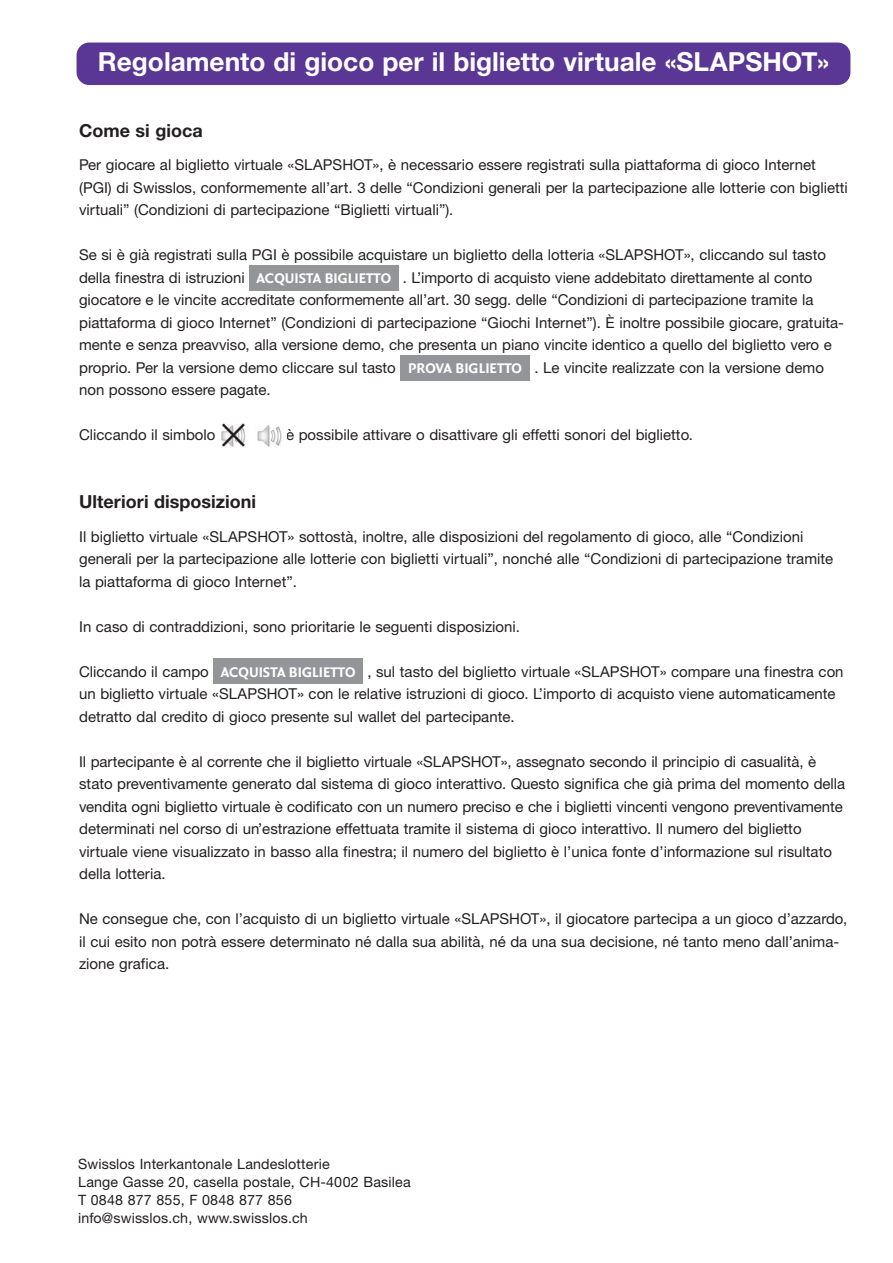
<style>
.page{position:relative;width:893px;height:1263px;background:#fff}
.page>*{position:absolute;margin:0;border:0;box-sizing:border-box;transform-origin:0 0}
.t1{font:700 26.25px "Helvetica Neue CE";color:#fff}
.t2{font:700 18px "Helvetica Neue CE";color:#231f20}
.t3{font:15px/22.5px "Helvetica Neue CE";color:#231f20}
.t4{font:700 15px "Quadraat Sans";color:#fff}
.t5{font:14.25px/18px "Helvetica Neue CE";letter-spacing:.01em;color:#231f20}
</style>
<div class="page">
<div style="left:77px;top:43px;width:773px;height:42px;background:#5a3795;border-radius:13px"></div>
<div style="left:249px;top:265px;width:149px;height:25px;background:#939598"></div>
<div style="left:400px;top:355px;width:130px;height:25px;background:#939598"></div>
<div style="left:213px;top:659px;width:150px;height:25px;background:#939598"></div>
<img style="left:221px;top:423px;width:61px;height:24px">
<h1 class="t1" style="left:98px;top:53px;width:733px">Regolamento di gioco per il biglietto virtuale «SLAPSHOT»</h1>
<p class="t2" style="left:79px;top:124px;width:125px">Come si gioca</p>
<p class="t3" style="left:79px;top:155px;width:770px">Per giocare al biglietto virtuale «SLAPSHOT», è necessario essere registrati sulla piattaforma di gioco Internet (PGI) di Swisslos, conformemente all’art. 3 delle “Condizioni generali per la partecipazione alle lotterie con biglietti virtuali” (Condizioni di partecipazione “Biglietti virtuali”).</p>
<p class="t3" style="left:79px;top:245px;width:748px">Se si è già registrati sulla PGI è possibile acquistare un biglietto della lotteria «SLAPSHOT», cliccando sul tasto della finestra di istruzioni</p>
<p class="t3" style="left:79px;top:268px;width:766px;text-indent:324px">. L’importo di acquisto viene addebitato direttamente al conto giocatore e le vincite accreditate conformemente all’art. 30 segg. delle “Condizioni di partecipazione tramite la piattaforma di gioco Internet” (Condizioni di partecipazione “Giochi Internet”). È inoltre possibile giocare, gratuita&shy;mente e senza preavviso, alla versione demo, che presenta un piano vincite identico a quello del biglietto vero e proprio. Per la versione demo cliccare sul tasto</p>
<p class="t4" style="left:256px;top:272px;width:136px">ACQUISTA BIGLIETTO</p>
<p class="t3" style="left:534px;top:358px;width:291px">. Le vincite realizzate con la versione demo</p>
<p class="t4" style="left:408px;top:362px;width:115px">PROVA BIGLIETTO</p>
<p class="t3" style="left:79px;top:380px;width:193px">non possono essere pagate.</p>
<p class="t3" style="left:79px;top:425px;width:138px">Cliccando il simbolo</p>
<p class="t3" style="left:286px;top:425px;width:409px">è possibile attivare o disattivare gli effetti sonori del biglietto.</p>
<p class="t2" style="left:79px;top:495px;width:179px">Ulteriori disposizioni</p>
<p class="t3" style="left:79px;top:526px;width:756px">Il biglietto virtuale «SLAPSHOT» sottostà, inoltre, alle disposizioni del regolamento di gioco, alle “Condizioni generali per la partecipazione alle lotterie con biglietti virtuali”, nonché alle “Condizioni di partecipazione tramite la piattaforma di gioco Internet”.</p>
<p class="t3" style="left:79px;top:616px;width:442px">In caso di contraddizioni, sono prioritarie le seguenti disposizioni.</p>
<p class="t3" style="left:79px;top:661px;width:131px">Cliccando il campo</p>
<p class="t3" style="left:79px;top:661px;width:766px;text-indent:288px">, sul tasto del biglietto virtuale «SLAPSHOT» compare una finestra con un biglietto virtuale «SLAPSHOT» con le relative istruzioni di gioco. L’importo di acquisto viene automaticamente detratto dal credito di gioco presente sul wallet del partecipante.</p>
<p class="t3" style="left:79px;top:751px;width:768px">Il partecipante è al corrente che il biglietto virtuale «SLAPSHOT», assegnato secondo il principio di casualità, è stato preventivamente generato dal sistema di gioco interattivo. Questo significa che già prima del momento della vendita ogni biglietto virtuale è codificato con un numero preciso e che i biglietti vincenti vengono preventivamente determinati nel corso di un’estrazione effettuata tramite il sistema di gioco interattivo. Il numero del biglietto virtuale viene visualizzato in basso alla finestra; il numero del biglietto è l’unica fonte d’informazione sul risultato della lotteria.</p>
<p class="t3" style="left:79px;top:909px;width:770px">Ne consegue che, con l’acquisto di un biglietto virtuale «SLAPSHOT», il giocatore partecipa a un gioco d’azzardo, il cui esito non potrà essere determinato né dalla sua abilità, né da una sua decisione, né tanto meno dall’anima&shy;zione grafica.</p>
<p class="t4" style="left:221px;top:666px;width:136px">ACQUISTA BIGLIETTO</p>
<p class="t5" style="left:78px;top:1156px;width:334px">Swisslos Interkantonale Landeslotterie<br>Lange Gasse 20, casella postale, CH-4002 Basilea T 0848 877 855, F 0848 877 856<br>info@swisslos.ch, www.swisslos.ch</p>
</div>
